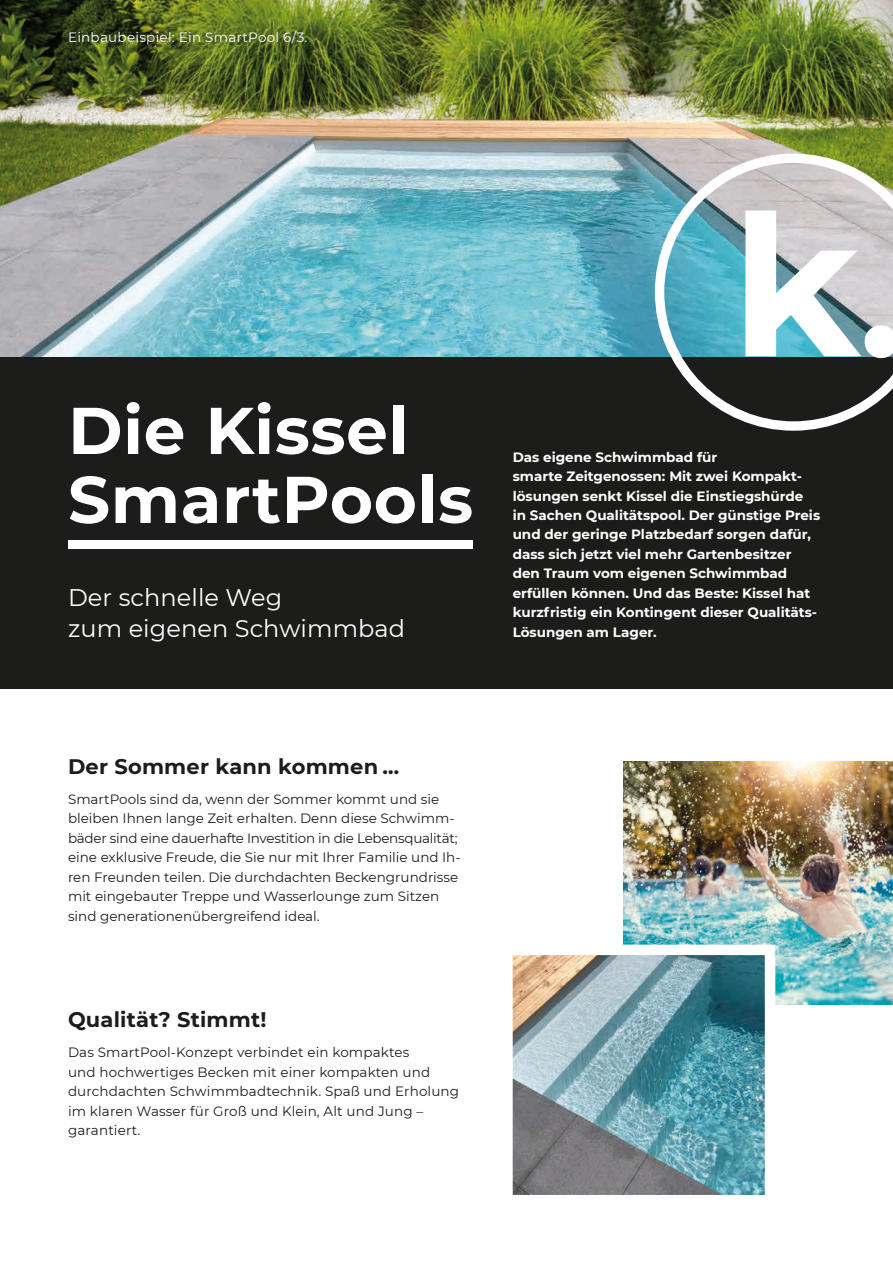
<style>
.page{position:relative;width:893px;height:1263px;background:#fff}
.page>*{position:absolute;margin:0;border:0;box-sizing:border-box;transform-origin:0 0}
.t1{font:700 66px/69px "Montserrat";letter-spacing:.01em;color:#fff}
.t2{font:24px/31.5px "Montserrat";letter-spacing:.005em;color:#fff}
.t3{font:700 21px "Montserrat";letter-spacing:.01em;color:#1c1c1b}
.t4{font:13.5px/19.5px "Montserrat";color:#1c1c1b}
.t5{font:700 13.5px/19.5px "Montserrat";color:#fff}
.t6{font:13.5px "Montserrat";letter-spacing:.02em;color:#fff}
</style>
<div class="page">
<div style="left:0;top:356px;width:893px;height:332px;background:#1c1c1b"></div>
<img style="left:0;top:0;width:893px;height:356px">
<svg style="left:655px;top:154px;width:238px;height:277px"></svg>
<svg style="left:745px;top:211px;width:148px;height:147px"></svg>
<img style="left:624px;top:761px;width:269px;height:243px">
<img style="left:512px;top:939px;width:268px;height:256px">
<div style="left:68px;top:540px;width:405px;height:9px;background:#fff"></div>
<p class="t6" style="left:68px;top:27px;width:241px">Einbaubeispiel: Ein SmartPool 6/3.</p>
<h1 class="t1" style="left:68px;top:393px;width:407px">Die Kissel<br>SmartPools</h1>
<h2 class="t2" style="left:68px;top:580px;width:339px">Der schnelle Weg<br>zum eigenen Schwimmbad</h2>
<p class="t5" style="left:513px;top:446px;width:309px">Das eigene Schwimmbad für<br>smarte Zeitgenossen: Mit zwei Kompakt&shy;lösungen senkt Kissel die Einstiegshürde in Sachen Qualitätspool. Der günstige Preis und der geringe Platzbedarf sorgen dafür, dass sich jetzt viel mehr Gartenbesitzer den Traum vom eigenen Schwimmbad erfüllen können. Und das Beste: Kissel hat kurzfristig ein Kontingent dieser Qualitäts-- Lösungen am Lager.</p>
<h3 class="t3" style="left:68px;top:751px;width:333px">Der Sommer kann kommen …</h3>
<p class="t4" style="left:68px;top:789px;width:394px">SmartPools sind da, wenn der Sommer kommt und sie bleiben Ihnen lange Zeit erhalten. Denn diese Schwimm&shy;bäder sind eine dauerhafte Investition in die Lebensqualität; eine exklusive Freude, die Sie nur mit Ihrer Familie und Ih&shy;ren Freunden teilen. Die durchdachten Beckengrundrisse mit eingebauter Treppe und Wasserlounge zum Sitzen sind generationenübergreifend ideal.</p>
<h3 class="t3" style="left:68px;top:1005px;width:200px">Qualität? Stimmt!</h3>
<p class="t4" style="left:68px;top:1042px;width:393px">Das SmartPool-Konzept verbindet ein kompaktes<br>und hochwertiges Becken mit einer kompakten und durchdachten Schwimmbadtechnik. Spaß und Erholung im klaren Wasser für Groß und Klein, Alt und Jung – garantiert.</p>
</div>
